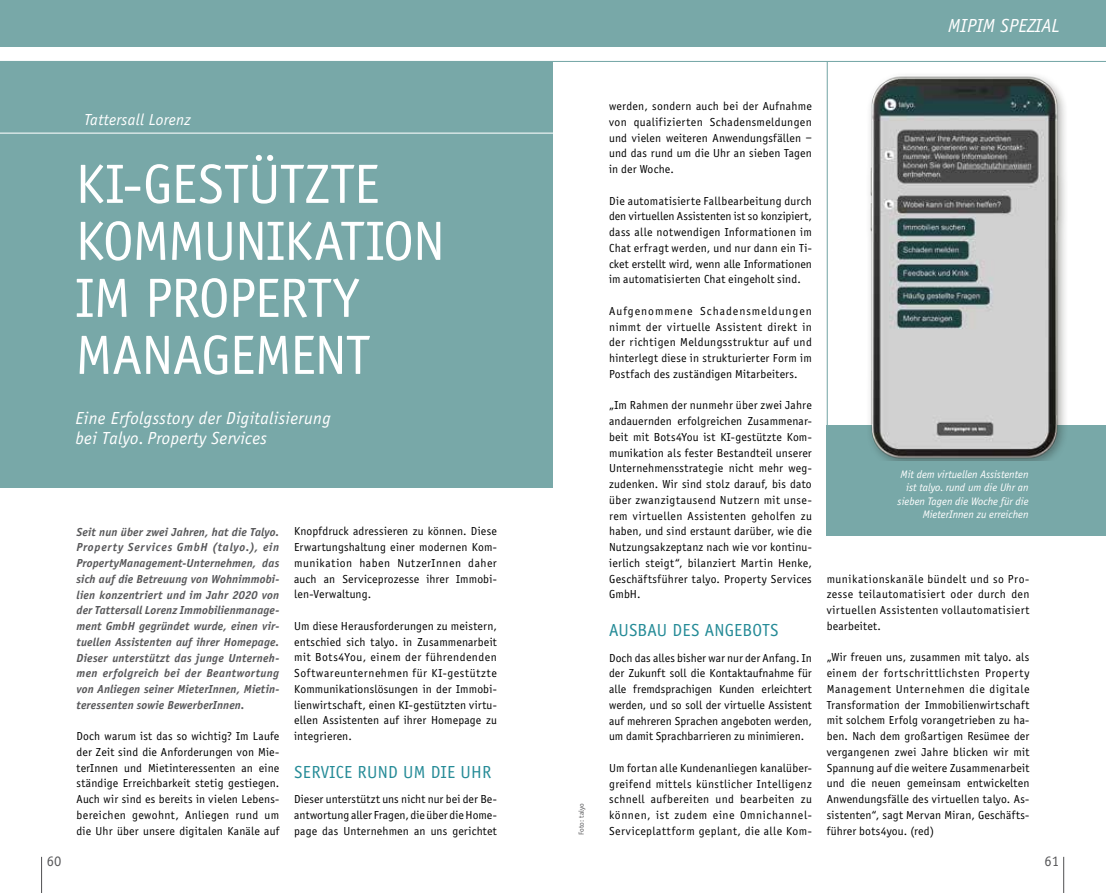
<style>
.page{position:relative;width:1106px;height:893px;background:#fff}
.page>*{position:absolute;margin:0;border:0;box-sizing:border-box;transform-origin:0 0}
.t1{font:57px/57px "Officina Sans EF";letter-spacing:-.01em;color:#fff}
.t2{font:italic 19.5px "Officina Sans EF";letter-spacing:.01em;color:#fff}
.t3{font:italic 18px/20.2px "Officina Sans EF";letter-spacing:.02em;color:#fff}
.t4{font:18px "Officina Sans EF";letter-spacing:.02em;color:#258b97}
.t5{font:italic 16.5px "Officina Sans EF";letter-spacing:.02em;color:#fff}
.t6{font:15px "Officina Sans EF";color:#58585a}
.t7{font:12px/15.8px "Officina Sans EF";letter-spacing:.02em;color:#000;text-align:justify}
.t8{font:italic 700 12px/15.8px "Officina Sans EF";letter-spacing:.01em;color:#58585a;text-align:justify}
.t9{font:italic 11.25px/13.5px "Officina Sans EF";color:#fff;text-align:right}
.t10{font:7.5px "Officina Sans EF";letter-spacing:-.005em;color:#58585a}
</style>
<div class="page">
<hr style="left:41px;top:857px;width:1px;height:36px;background:#58585a">
<hr style="left:1063px;top:857px;width:1px;height:36px;background:#58585a">
<div style="left:0;top:0;width:1106px;height:47px;background:#78a8a8"></div>
<div style="left:0;top:61px;width:553px;height:427px;background:#78a8a8"></div>
<hr style="left:0;top:133px;width:553px;height:1px;background:#fff">
<hr style="left:0;top:61px;width:1106px;height:1px;background:#78a8a8">
<hr style="left:826px;top:62px;width:1px;height:363px;background:#78a8a8">
<div style="left:826px;top:425px;width:280px;height:111px;background:#78a8a8"></div>
<img style="left:826px;top:71px;width:240px;height:390px">
<h2 class="t2" style="left:948px;top:15px;width:113px">MIPIM SP EZIAL</h2>
<h3 class="t5" style="left:84px;top:110px;width:108px">Tattersall Lorenz</h3>
<h1 class="t1" style="left:75px;top:156px;width:371px">KI-GESTÜTZTE<br>KOMMUNIKATION<br>IM PROPERTY<br>MANAGEMENT</h1>
<h3 class="t3" style="left:75px;top:408px;width:257px">Eine Erfolgsstory der Digitalisierung bei Talyo. Property Services</h3>
<p class="t8" style="left:77px;top:524px;width:204px">Seit nun über zwei Jahren, hat die Talyo.<br>Property Services GmbH (talyo.), ein PropertyManagement-Unternehmen, das sich auf die Betreuung von Wohnimmobi&shy;lien konzentriert und im Jahr 2020 von der Tattersall Lorenz Immobilienmanage&shy;ment GmbH gegründet wurde, einen vir&shy;tuellen Assistenten auf ihrer Homepage.<br>Dieser unterstützt das junge Unterneh&shy;men erfolgreich bei der Beantwortung von Anliegen seiner MieterInnen, Mietin&shy;teressenten sowie BewerberInnen.</p>
<p class="t7" style="left:77px;top:728px;width:204px">Doch warum ist das so wichtig? Im Laufe der Zeit sind die Anforderungen von Mie&shy;terInnen und Mietinteressenten an eine ständige Erreichbarkeit stetig gestiegen.<br>Auch wir sind es bereits in vielen Lebens&shy;bereichen gewohnt, Anliegen rund um die Uhr über unsere digitalen Kanäle auf</p>
<p class="t7" style="left:294px;top:524px;width:204px">Knopfdruck adressieren zu können. Diese Erwartungshaltung einer modernen Kom&shy;munikation haben NutzerInnen daher auch an Serviceprozesse ihrer Immobi&shy;len-Verwaltung.</p>
<p class="t7" style="left:294px;top:618px;width:204px">Um diese Herausforderungen zu meistern, entschied sich talyo. in Zusammenarbeit mit Bots4You, einem der führendenden Softwareunternehmen für KI-gestützte Kommunikationslösungen in der Immobi&shy;lienwirtschaft, einen KI-gestützten virtu&shy;ellen Assistenten auf ihrer Homepage zu integrieren.</p>
<h3 class="t4" style="left:294px;top:762px;width:18px">Service</h3>
<h3 class="t4" style="left:357px;top:762px;width:11px">rund</h3>
<h3 class="t4" style="left:403px;top:762px;width:79px">um die Uhr</h3>
<p class="t7" style="left:294px;top:792px;width:204px">Dieser unterstützt uns nicht nur bei der Be&shy;antwortung aller Fragen, die über die Home&shy;page das Unternehmen an uns gerichtet</p>
<p class="t10" style="left:577px;top:835px;width:33px;rotate:-90deg">Foto: talyo</p>
<p class="t7" style="left:609px;top:99px;width:204px">werden, sondern auch bei der Aufnahme von qualifizierten Schadensmeldungen und vielen weiteren Anwendungsfällen – und das rund um die Uhr an sieben Tagen in der Woche.</p>
<p class="t7" style="left:609px;top:193px;width:204px">Die automatisierte Fallbearbeitung durch den virtuellen Assistenten ist so konzipiert, dass alle notwendigen Informationen im Chat erfragt werden, und nur dann ein Ti&shy;cket erstellt wird, wenn alle Informationen im automatisierten Chat eingeholt sind.</p>
<p class="t7" style="left:609px;top:303px;width:204px">Aufgenommene Schadensmeldungen nimmt der virtuelle Assistent direkt in der richtigen Meldungsstruktur auf und hinterlegt diese in strukturierter Form im Postfach des zuständigen Mitarbeiters.</p>
<p class="t7" style="left:609px;top:398px;width:204px">„Im Rahmen der nunmehr über zwei Jahre andauernden erfolgreichen Zusammenar&shy;beit mit Bots4You ist KI-gestützte Kom&shy;munikation als fester Bestandteil unserer Unternehmensstrategie nicht mehr weg&shy;zudenken. Wir sind stolz darauf, bis dato über zwanzigtausend Nutzern mit unse&shy;rem virtuellen Assistenten geholfen zu haben, und sind erstaunt darüber, wie die Nutzungsakzeptanz nach wie vor kontinu&shy;ierlich steigt“, bilanziert Martin Henke, Geschäftsführer talyo. Property Services GmbH.</p>
<h3 class="t4" style="left:609px;top:620px;width:20px">Ausbau</h3>
<h3 class="t4" style="left:672px;top:620px;width:10px">des</h3>
<h3 class="t4" style="left:704px;top:620px;width:20px">Angebots</h3>
<p class="t7" style="left:609px;top:650px;width:204px">Doch das alles bisher war nur der Anfang. In der Zukunft soll die Kontaktaufnahme für alle fremdsprachigen Kunden erleichtert werden, und so soll der virtuelle Assistent auf mehreren Sprachen angeboten werden, um damit Sprachbarrieren zu minimieren.</p>
<p class="t7" style="left:609px;top:760px;width:204px">Um fortan alle Kundenanliegen kanalüber&shy;greifend mittels künstlicher Intelligenz schnell aufbereiten und bearbeiten zu können, ist zudem eine Omnichannel-Serviceplattform geplant, die alle Kom-</p>
<p class="t9" style="left:897px;top:468px;width:132px">Mit dem virtuellen Assistenten ist talyo. rund um die Uhr an sieben Tagen die Woche für die<br>MieterInnen zu erreichen</p>
<p class="t7" style="left:826px;top:571px;width:204px">munikationskanäle bündelt und so Pro&shy;zesse teilautomatisiert oder durch den virtuellen Assistenten vollautomatisiert bearbeitet.</p>
<p class="t7" style="left:826px;top:650px;width:204px">„Wir freuen uns, zusammen mit talyo. als einem der fortschrittlichsten Property Management Unternehmen die digitale Transformation der Immobilienwirtschaft mit solchem Erfolg vorangetrieben zu ha&shy;ben. Nach dem großartigen Resümee der vergangenen zwei Jahre blicken wir mit Spannung auf die weitere Zusammenarbeit und die neuen gemeinsam entwickelten Anwendungsfälle des virtuellen talyo. As&shy;sistenten“, sagt Mervan Miran, Geschäfts&shy;führer bots4you. (red)</p>
<p class="t6" style="left:47px;top:853px;width:16px">60</p>
<p class="t6" style="left:1044px;top:853px;width:16px">61</p>
</div>
